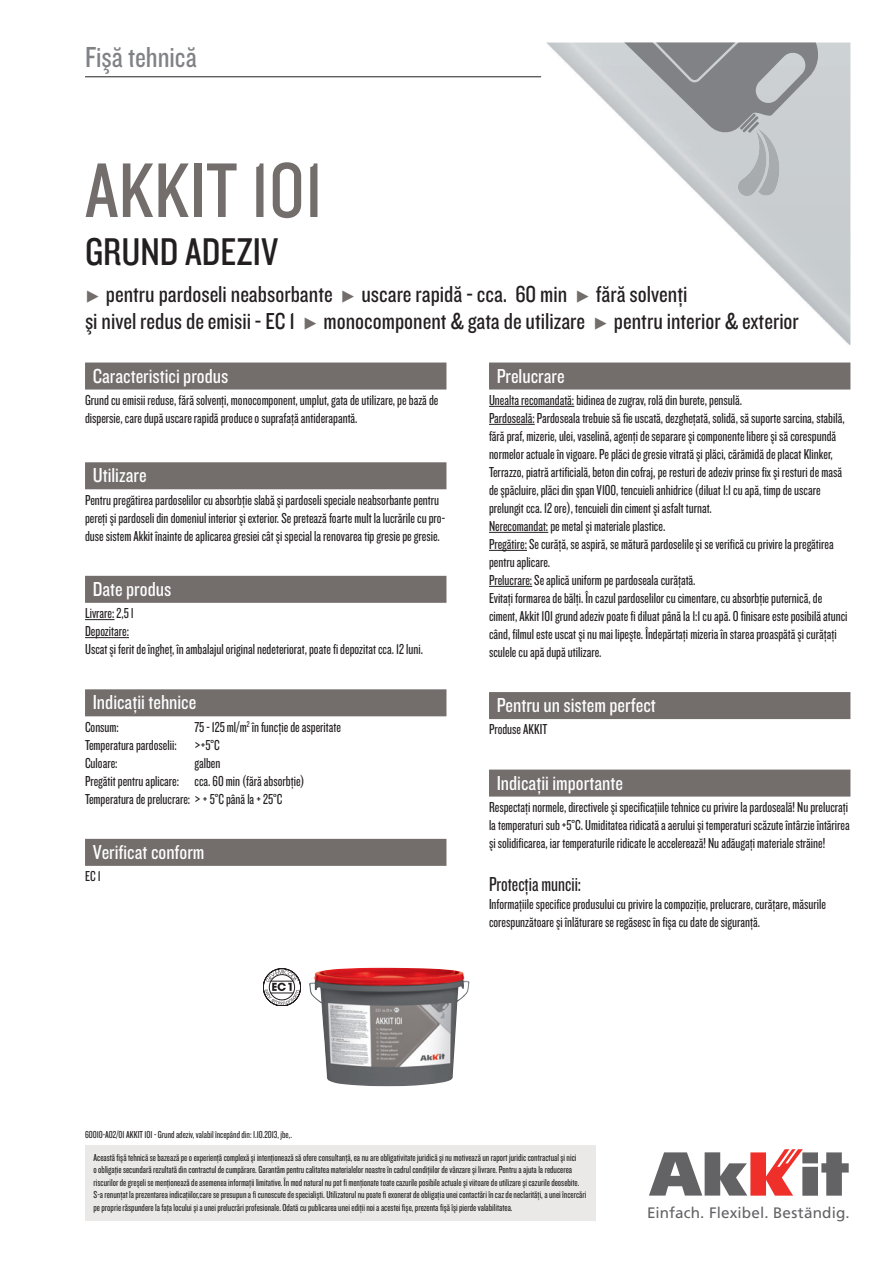
<style>
.page{position:relative;width:893px;height:1263px;background:#fff}
.page>*{position:absolute;margin:0;border:0;box-sizing:border-box;transform-origin:0 0}
.t1{font:80.4px "Knockout 29 Junior Ltweight";color:#736e6c}
.t2{font:40.2px "Knockout 29 Junior Ltweight";color:#231f20}
.t3{font:30px "Knockout 29 Junior Ltweight";color:#808285}
.t4{font:24px/27px "Knockout 29 Junior Ltweight";color:#231f20}
.t5{font:21px "Knockout 29 Junior Ltweight";color:#fff}
.t6{font:21px "Knockout 28 Junior Feathrwt";color:#231f20}
.t7{font:15.15px "Frutiger";letter-spacing:.01em;color:#636366}
.t8{font:15px/18px "Knockout 28 Junior Feathrwt";color:#231f20}
.t9{font:10.5px/12.6px "Knockout 28 Junior Feathrwt";color:#231f20}
.s1{font-family:"Scala Sans";color:#736e6c}
</style>
<div class="page">
<img style="left:541px;top:43px;width:309px;height:303px">
<svg style="left:649px;top:1149px;width:200px;height:47px"></svg>
<hr style="left:85px;top:77px;width:456px;height:1px;background:#231f20">
<div style="left:85px;top:362px;width:361px;height:27px;background:#736e6c"></div>
<div style="left:85px;top:462px;width:361px;height:27px;background:#736e6c"></div>
<div style="left:85px;top:576px;width:361px;height:27px;background:#736e6c"></div>
<hr style="left:85px;top:619px;width:30px;height:1px;background:#231f20">
<hr style="left:85px;top:637px;width:44px;height:1px;background:#231f20">
<div style="left:85px;top:689px;width:361px;height:27px;background:#736e6c"></div>
<div style="left:85px;top:839px;width:361px;height:27px;background:#736e6c"></div>
<div style="left:489px;top:362px;width:361px;height:27px;background:#736e6c"></div>
<hr style="left:489px;top:406px;width:85px;height:1px;background:#231f20">
<hr style="left:489px;top:424px;width:46px;height:1px;background:#231f20">
<hr style="left:489px;top:532px;width:59px;height:1px;background:#231f20">
<hr style="left:489px;top:550px;width:38px;height:1px;background:#231f20">
<hr style="left:489px;top:586px;width:43px;height:1px;background:#231f20">
<div style="left:489px;top:692px;width:361px;height:27px;background:#736e6c"></div>
<div style="left:489px;top:769px;width:361px;height:27px;background:#736e6c"></div>
<img style="left:738px;top:134px;width:19px;height:62px">
<svg style="left:614px;top:43px;width:204px;height:91px;background:#a6a9ac"></svg>
<img style="left:757px;top:128px;width:22px;height:68px">
<svg style="left:263px;top:968px;width:38px;height:38px"></svg>
<div style="left:85px;top:1145px;width:510px;height:75px;background:#eae9e8"></div>
<img style="left:309px;top:968px;width:160px;height:118px">
<h3 class="t3" style="left:85px;top:37px;width:113px">Fişă tehnică</h3>
<h1 class="t1" style="left:85px;top:139px;width:239px">AKKIT 101</h1>
<h2 class="t2" style="left:85px;top:226px;width:195px">GRUND ADEZIV</h2>
<h3 class="t4" style="left:85px;top:280px;width:715px"><span class="s1">Ω</span> pentru pardoseli neabsorbante <span class="s1">Ω</span> uscare rapidă - cca. 60 min <span class="s1">Ω</span> fără solvenţi<br>şi nivel redus de emisii - EC 1 <span class="s1">Ω</span> monocomponent &amp; gata de utilizare <span class="s1">Ω</span> pentru interior &amp; exterior</h3>
<h3 class="t5" style="left:93px;top:362px;width:137px">Caracteristici produs</h3>
<p class="t8" style="left:85px;top:390px;width:355px">Grund cu emisii reduse, fără solvenţi, monocomponent, umplut, gata de utilizare, pe bază de dispersie, care după uscare rapidă produce o suprafaţă antiderapantă.</p>
<h3 class="t5" style="left:93px;top:462px;width:55px">Utilizare</h3>
<p class="t8" style="left:85px;top:490px;width:361px">Pentru pregătirea pardoselilor cu absorbţie slabă şi pardoseli speciale neabsorbante pentru pereţi şi pardoseli din domeniul interior şi exterior. Se pretează foarte mult la lucrările cu pro&shy;duse sistem Akkit înainte de aplicarea gresiei cât şi special la renovarea tip gresie pe gresie.</p>
<h3 class="t5" style="left:93px;top:575px;width:80px">Date produs</h3>
<p class="t8" style="left:85px;top:603px;width:339px">Livrare: 2,5 l<br>Depozitare:<br>Uscat şi ferit de îngheţ, în ambalajul original nedeteriorat, poate fi depozitat cca. 12 luni.</p>
<h3 class="t5" style="left:93px;top:689px;width:105px">Indicaţii tehnice</h3>
<p class="t8" style="left:85px;top:717px;width:35px">Consum:</p>
<p class="t8" style="left:85px;top:717px;width:257px;text-indent:110px">75 - 125 ml/m<sup>2</sup> în funcţie de asperitate<br>Temperatura pardoselii: &gt;+5°C<br>Culoare:</p>
<p class="t8" style="left:85px;top:753px;width:221px;text-indent:110px">galben<br>Pregătit pentru aplicare: cca. 60 min (fără absorbţie)<br>Temperatura de prelucrare: &gt; + 5°C până la + 25°C</p>
<h3 class="t5" style="left:93px;top:838px;width:113px">Verificat conform</h3>
<p class="t8" style="left:85px;top:866px;width:17px">EC 1</p>
<h3 class="t5" style="left:497px;top:362px;width:69px">Prelucrare</h3>
<p class="t8" style="left:489px;top:390px;width:360px">Unealta recomandată: bidinea de zugrav, rolă din burete, pensulă.<br>Pardoseală: Pardoseala trebuie să fie uscată, dezgheţată, solidă, să suporte sarcina, stabilă, fără praf, mizerie, ulei, vaselină, agenţi de separare şi componente libere şi să corespundă normelor actuale în vigoare. Pe plăci de gresie vitrată şi plăci, cărămidă de placat Klinker, Terrazzo, piatră artificială, beton din cofraj, pe resturi de adeziv prinse fix şi resturi de masă de şpăcluire, plăci din şpan V100, tencuieli anhidrice (diluat 1:1 cu apă, timp de uscare prelungit cca. 12 ore), tencuieli din ciment şi asfalt turnat.<br>Nerecomandat: pe metal şi materiale plastice.<br>Pregătire: Se curăţă, se aspiră, se mătură pardoselile şi se verifică cu privire la pregătirea pentru aplicare.<br>Prelucrare: Se aplică uniform pe pardoseala curăţată.<br>Evitaţi formarea de bălţi. În cazul pardoselilor cu cimentare, cu absorbţie puternică, de ciment, Akkit 101 grund adeziv poate fi diluat până la 1:1 cu apă. O finisare este posibilă atunci când, filmul este uscat şi nu mai lipeşte. Îndepărtaţi mizeria în starea proaspătă şi curăţaţi sculele cu apă după utilizare.</p>
<h3 class="t5" style="left:497px;top:691px;width:161px">Pentru un sistem perfect</h3>
<p class="t8" style="left:489px;top:720px;width:60px">Produse AKKIT</p>
<h3 class="t5" style="left:497px;top:769px;width:128px">Indicaţii importante</h3>
<p class="t8" style="left:489px;top:797px;width:362px;text-align:justify">Respectaţi normele, directivele şi specificaţiile tehnice cu privire la pardoseală! Nu prelucraţi la temperaturi sub +5°C. Umiditatea ridicată a aerului şi temperaturi scăzute întârzie întărirea şi solidificarea, iar temperaturile ridicate le accelerează! Nu adăugaţi materiale străine!</p>
<h3 class="t6" style="left:489px;top:871px;width:94px">Protecţia muncii:</h3>
<p class="t8" style="left:489px;top:894px;width:338px">Informaţiile specifice produsului cu privire la compoziţie, prelucrare, curăţare, măsurile corespunzătoare şi înlăturare se regăsesc în fişa cu date de siguranţă.</p>
<p class="t9" style="left:94px;top:1123px;width:484px;line-height:22.2px;text-indent:-9px">60010-A02/01 AKKIT 101 - Grund adeziv, valabil începând din: 1.10.2013, jbe,.<br>Această fişă tehnică se bazează pe o experienţă complexă şi intenţionează să ofere consultanţă, ea nu are obligativitate juridică şi nu motivează un raport juridic contractual şi nici</p>
<p class="t9" style="left:94px;top:1163px;width:494px">o obligaţie secundară rezultată din contractul de cumpărare. Garantăm pentru calitatea materialelor noastre în cadrul condiţiilor de vânzare şi livrare. Pentru a ajuta la reducerea riscurilor de greşeli se menţionează de asemenea informaţii limitative. În mod natural nu pot fi menţionate toate cazurile posibile actuale şi viitoare de utilizare şi cazurile deosebite.<br>S-a renunţat la prezentarea indicaţiilor,care se presupun a fi cunoscute de specialişti. Utilizatorul nu poate fi exonerat de obligaţia unei contactări în caz de neclarităţi, a unei încercări pe proprie răspundere la faţa locului şi a unei prelucrări profesionale. Odată cu publicarea unei ediţii noi a acestei fişe, prezenta fişă îşi pierde valabilitatea.</p>
<p class="t7" style="left:647px;top:1204px;width:204px">Einfach. Flexibel. Beständig.</p>
</div>
